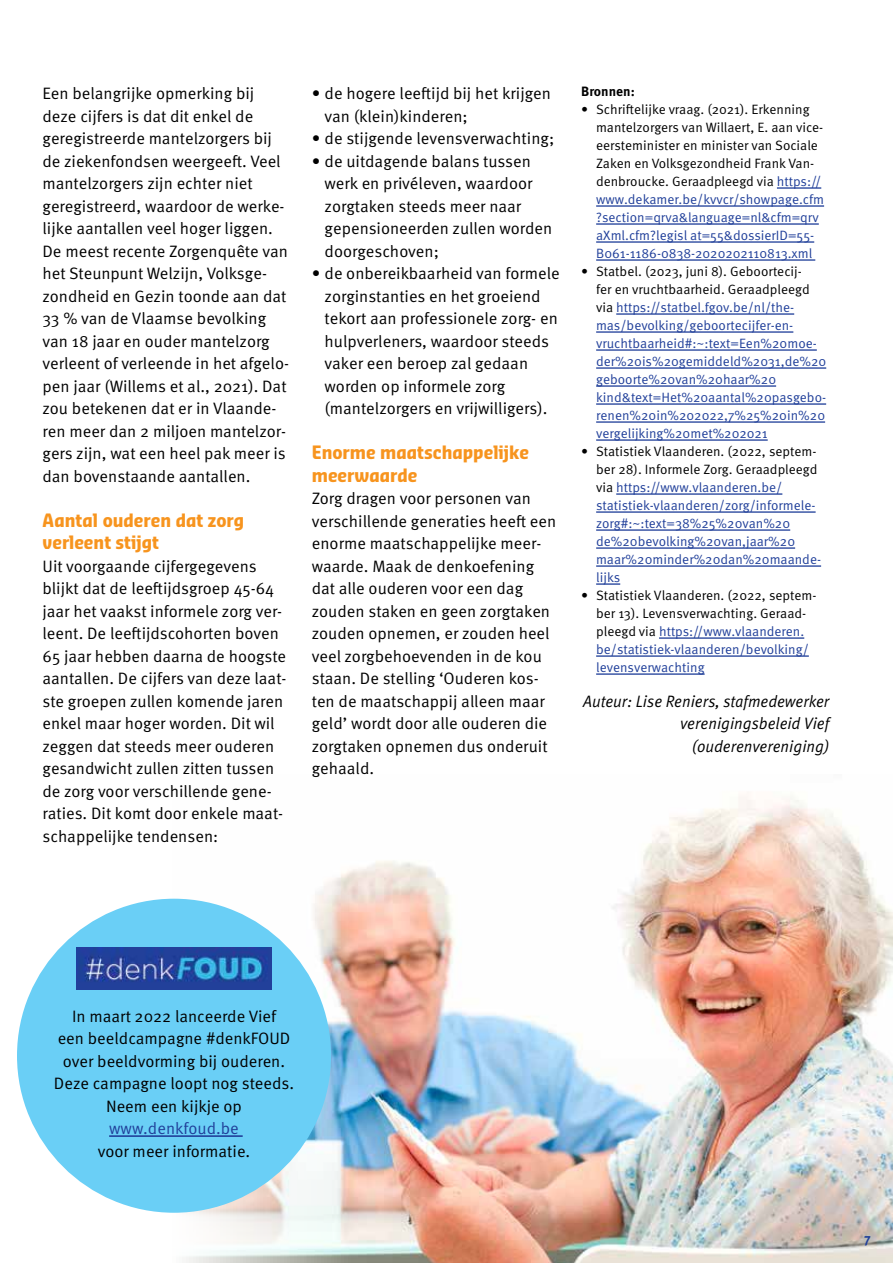
<style>
.page{position:relative;width:893px;height:1263px;background:#fff}
.page>*{position:absolute;margin:0;border:0;box-sizing:border-box;transform-origin:0 0}
.t1{font:700 18px/22.5px "Sansa Con Pro";color:#f7941e}
.t2{font:16.5px/22.5px "Meta Pro Norm";color:#000}
.t3{font:16.5px/22.5px "Meta Pro Norm Ita";color:#000;text-align:right;scale:.94 1}
.t4{font:16.5px "Meta Pro Norm";color:#21409a}
.t5{font:13.5px/18px "Meta Pro Norm";color:#21409a}
.t6{font:13.5px/18px "Meta Pro Norm";color:#000}
.t7{font:700 13.5px "Meta Pro";color:#000}
.t8{font:700 13.5px "Meta Pro";color:#21409a}
.s1{color:#21409a}
.s2{color:#000}
</style>
<div class="page">
<img style="left:168px;top:796px;width:725px;height:467px">
<div style="left:17px;top:899px;width:314px;height:314px;background:#6acff6;border-radius:50%"></div>
<hr style="left:777px;top:187px;width:44px;height:2px;background:#21409a">
<hr style="left:596px;top:205px;width:228px;height:2px;background:#21409a">
<hr style="left:596px;top:223px;width:223px;height:2px;background:#21409a">
<hr style="left:596px;top:241px;width:218px;height:2px;background:#21409a">
<hr style="left:596px;top:259px;width:219px;height:2px;background:#21409a">
<hr style="left:616px;top:313px;width:178px;height:2px;background:#21409a">
<hr style="left:596px;top:331px;width:197px;height:2px;background:#21409a">
<hr style="left:596px;top:349px;width:221px;height:2px;background:#21409a">
<hr style="left:596px;top:367px;width:230px;height:2px;background:#21409a">
<hr style="left:596px;top:385px;width:180px;height:2px;background:#21409a">
<hr style="left:596px;top:403px;width:230px;height:2px;background:#21409a">
<hr style="left:596px;top:421px;width:229px;height:2px;background:#21409a">
<hr style="left:596px;top:439px;width:172px;height:2px;background:#21409a">
<hr style="left:616px;top:493px;width:166px;height:2px;background:#21409a">
<hr style="left:596px;top:511px;width:220px;height:2px;background:#21409a">
<hr style="left:596px;top:529px;width:194px;height:2px;background:#21409a">
<hr style="left:596px;top:547px;width:199px;height:2px;background:#21409a">
<hr style="left:596px;top:565px;width:225px;height:2px;background:#21409a">
<hr style="left:596px;top:583px;width:24px;height:2px;background:#21409a">
<hr style="left:659px;top:637px;width:145px;height:2px;background:#21409a">
<hr style="left:596px;top:655px;width:213px;height:2px;background:#21409a">
<hr style="left:596px;top:673px;width:109px;height:2px;background:#21409a">
<hr style="left:109px;top:1135px;width:134px;height:2px;background:#21409a">
<img style="left:77px;top:947px;width:194px;height:43px">
<p class="t2" style="left:43px;top:81px;width:248px">Een belangrijke opmerking bij deze cijfers is dat dit enkel de geregistreerde mantelzorgers bij de ziekenfondsen weergeeft. Veel mantelzorgers zijn echter niet geregistreerd, waardoor de werke&shy;lijke aantallen veel hoger liggen.<br>De meest recente Zorgenquête van het Steunpunt Welzijn, Volksge&shy;zondheid en Gezin toonde aan dat<br>33 % van de Vlaamse bevolking van 18 jaar en ouder mantelzorg verleent of verleende in het afgelo&shy;pen jaar (Willems et al., 2021). Dat zou betekenen dat er in Vlaande&shy;ren meer dan 2 miljoen mantelzor&shy;gers zijn, wat een heel pak meer is dan bovenstaande aantallen.</p>
<p class="t1" style="left:43px;top:508px;width:203px">Aantal ouderen dat zorg verleent stijgt</p>
<p class="t2" style="left:43px;top:553px;width:245px">Uit voorgaande cijfergegevens blijkt dat de leeftijdsgroep 45-64 jaar het vaakst informele zorg ver&shy;leent. De leeftijdscohorten boven 65 jaar hebben daarna de hoogste aantallen. De cijfers van deze laat&shy;ste groepen zullen komende jaren enkel maar hoger worden. Dit wil zeggen dat steeds meer ouderen gesandwicht zullen zitten tussen de zorg voor verschillende gene&shy;raties. Dit komt door enkele maat&shy;schappelijke tendensen:</p>
<p class="t2" style="left:325px;top:81px;width:228px;text-indent:-13px">• de hogere leeftijd bij het krijgen van (klein)kinderen;</p>
<p class="t2" style="left:312px;top:126px;width:244px">• de stijgende levensverwachting;</p>
<p class="t2" style="left:325px;top:149px;width:229px;text-indent:-13px">• de uitdagende balans tussen werk en privéleven, waardoor zorgtaken steeds meer naar gepensioneerden zullen worden doorgeschoven;</p>
<p class="t2" style="left:325px;top:261px;width:237px;text-indent:-13px">• de onbereikbaarheid van formele zorginstanties en het groeiend tekort aan professionele zorg- en hulpverleners, waardoor steeds vaker een beroep zal gedaan worden op informele zorg (mantelzorgers en vrijwilligers).</p>
<p class="t1" style="left:312px;top:441px;width:219px">Enorme maatschappelijke meerwaarde</p>
<p class="t2" style="left:312px;top:486px;width:246px">Zorg dragen voor personen van verschillende generaties heeft een enorme maatschappelijke meer&shy;waarde. Maak de denkoefening dat alle ouderen voor een dag zouden staken en geen zorgtaken zouden opnemen, er zouden heel veel zorgbehoevenden in de kou staan. De stelling ‘Ouderen kos&shy;ten de maatschappij alleen maar geld’ wordt door alle ouderen die zorgtaken opnemen dus onderuit gehaald.</p>
<p class="t7" style="left:581px;top:81px;width:55px">Bronnen:</p>
<p class="t6" style="left:596px;top:100px;width:229px;text-indent:-15px">• Schriftelijke vraag. (2021). Erkenning mantelzorgers van Willaert, E. aan vice&shy;eersteminister en minister van Sociale Zaken en Volksgezondheid Frank Van&shy;denbroucke. Geraadpleegd via <span class="s1">https:// www.dekamer.be/kvvcr/showpage.cfm ?section=qrva&amp;language=nl&amp;cfm=qrv aXml.cfm?legisl at=55&amp;dossierID=55- B061-1186-0838-2020202110813.xml</span></p>
<p class="t5" style="left:596px;top:262px;width:232px;text-indent:-15px"><span class="s2">• Statbel. (2023, juni 8). Geboortecij-<br>fer en vruchtbaarheid. Geraadpleegd via</span> https://statbel.fgov.be/nl/the&shy;mas/bevolking/geboortecijfer-en&shy;vruchtbaarheid#:~:text=Een%20moe&shy;der%20is%20gemiddeld%2031,de%20 geboorte%20van%20haar%20 kind&amp;text=Het%20aantal%20pasgebo&shy;renen%20in%202022,7%25%20in%20 vergelijking%20met%202021</p>
<p class="t5" style="left:596px;top:442px;width:226px;text-indent:-15px"><span class="s2">• Statistiek Vlaanderen. (2022, septem&shy;ber 28). Informele Zorg. Geraadpleegd via</span> https://www.vlaanderen.be/ statistiek-vlaanderen/zorg/informele&shy;zorg#:~:text=38%25%20van%20 de%20bevolking%20van,jaar%20 maar%20minder%20dan%20maande&shy;lijks</p>
<p class="t6" style="left:596px;top:586px;width:222px;text-indent:-15px">• Statistiek Vlaanderen. (2022, septem&shy;ber 13). Levensverwachting. Geraad&shy;pleegd via <span class="s1">https://www.vlaanderen. be/statistiek-vlaanderen/bevolking/ levensverwachting</span></p>
<p class="t3" style="left:583px;top:688px;width:263px">Auteur: Lise Reniers, stafmedewerker verenigingsbeleid Vief (ouderenvereniging)</p>
<p class="t2" style="left:54px;top:1003px;width:242px;text-align:center">In maart 2022 lanceerde Vief<br>een beeldcampagne #denkFOUD over beeldvorming bij ouderen.<br>Deze campagne loopt nog steeds.<br>Neem een kijkje op</p>
<p class="t4" style="left:109px;top:1116px;width:131px">www.denkfoud.be</p>
<p class="t2" style="left:98px;top:1139px;width:154px">voor meer informatie.</p>
<p class="t8" style="left:864px;top:1228px;width:8px">7</p>
</div>
